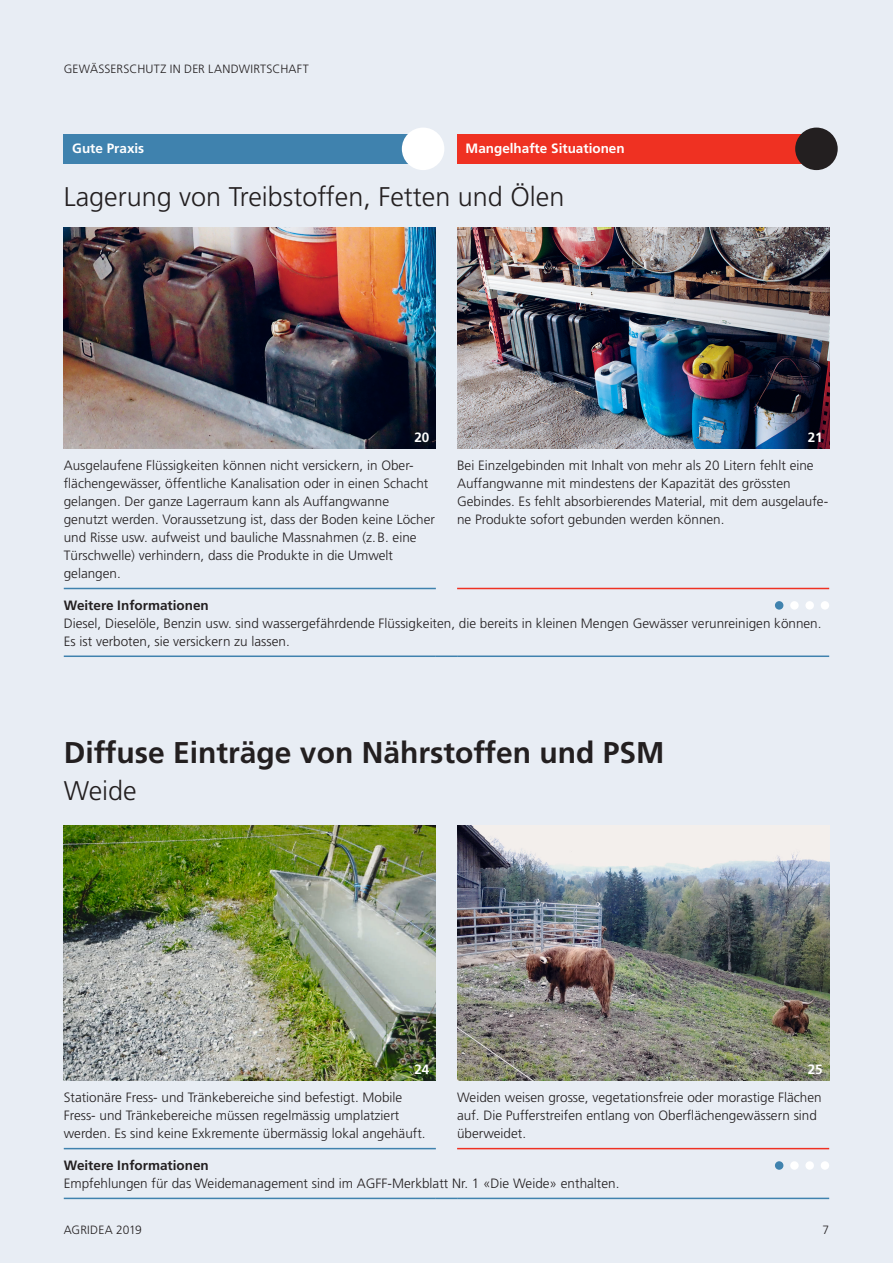
<style>
.page{position:relative;width:893px;height:1263px;background:#e8edf4}
.page>*{position:absolute;margin:0;border:0;box-sizing:border-box;transform-origin:0 0}
.Untertitel_fett{font:700 30px "Frutiger";color:#231f20}
.Untertitel_light{font:300 27px "Frutiger";color:#231f20}
._03_9_Pt_Grundtext{font:300 13.5px/18px "Frutiger";color:#231f20}
.gs_Titel{font:700 13.5px "Frutiger";color:#231f20}
.gs_Titel_nach_6{font:700 13.5px "Frutiger";color:#fff}
.C_Fliesstext{font:700 13.5px "Frutiger";color:#fff}
.t1{font:300 12px "Frutiger";letter-spacing:.015em;color:#231f20}
</style>
<div class="page">
<img style="left:64px;top:227px;width:372px;height:222px">
<hr style="left:64px;top:588px;width:372px;height:1px;background:#3f82ae">
<hr style="left:457px;top:588px;width:372px;height:1px;background:#ef3122">
<hr style="left:64px;top:655px;width:372px;height:2px;background:#3f82ae">
<hr style="left:436px;top:655px;width:21px;height:2px;background:#3f82ae">
<hr style="left:457px;top:655px;width:372px;height:2px;background:#3f82ae">
<div style="left:775px;top:601px;width:8px;height:9px;background:#3f82ae;border-radius:50%"></div>
<div style="left:790px;top:601px;width:9px;height:9px;background:#fff;border-radius:50%"></div>
<div style="left:805px;top:601px;width:9px;height:9px;background:#fff;border-radius:50%"></div>
<div style="left:821px;top:601px;width:8px;height:9px;background:#fff;border-radius:50%"></div>
<img style="left:457px;top:227px;width:372px;height:222px">
<div style="left:64px;top:134px;width:372px;height:30px;background:#3f82ae"></div>
<div style="left:402px;top:128px;width:42px;height:42px;background:#fff;border-radius:50%"></div>
<div style="left:457px;top:134px;width:372px;height:30px;background:#ef3122"></div>
<div style="left:795px;top:128px;width:43px;height:42px;background:#231f20;border-radius:50%"></div>
<img style="left:64px;top:826px;width:372px;height:255px">
<hr style="left:64px;top:1148px;width:372px;height:1px;background:#3f82ae">
<hr style="left:457px;top:1148px;width:372px;height:1px;background:#ef3122">
<hr style="left:64px;top:1197px;width:372px;height:2px;background:#3f82ae">
<hr style="left:436px;top:1197px;width:21px;height:2px;background:#3f82ae">
<hr style="left:457px;top:1197px;width:372px;height:2px;background:#3f82ae">
<div style="left:775px;top:1161px;width:8px;height:9px;background:#3f82ae;border-radius:50%"></div>
<div style="left:790px;top:1161px;width:9px;height:9px;background:#fff;border-radius:50%"></div>
<div style="left:805px;top:1161px;width:9px;height:9px;background:#fff;border-radius:50%"></div>
<div style="left:821px;top:1161px;width:8px;height:9px;background:#fff;border-radius:50%"></div>
<img style="left:457px;top:826px;width:372px;height:255px">
<p class="t1" style="left:64px;top:62px;width:247px">GEWÄSSERSCHUTZ IN DER LANDWIRTSCHAFT</p>
<p class="gs_Titel_nach_6" style="left:72px;top:140px;width:74px">Gute Praxis</p>
<p class="gs_Titel_nach_6" style="left:466px;top:140px;width:161px">Mangelhafte Situationen</p>
<p class="Untertitel_light" style="left:64px;top:182px;width:502px">Lagerung von Treibstoffen, Fetten und Ölen</p>
<p class="C_Fliesstext" style="left:414px;top:430px;width:17px">20</p>
<p class="_03_9_Pt_Grundtext" style="left:64px;top:456px;width:373px">Ausgelaufene Flüssigkeiten können nicht versickern, in Ober&shy;flächengewässer, öffentliche Kanalisation oder in einen Schacht gelangen. Der ganze Lagerraum kann als Auffangwanne genutzt werden. Voraussetzung ist, dass der Boden keine Löcher und Risse usw. aufweist und bauliche Massnahmen (z.B. eine Türschwelle) verhindern, dass die Produkte in die Umwelt gelangen.</p>
<p class="_03_9_Pt_Grundtext" style="left:457px;top:456px;width:373px">Bei Einzelgebinden mit Inhalt von mehr als 20 Litern fehlt eine Auffangwanne mit mindestens der Kapazität des grössten Gebindes. Es fehlt absorbierendes Material, mit dem ausgelaufe&shy;ne Produkte sofort gebunden werden können.</p>
<p class="gs_Titel" style="left:64px;top:597px;width:147px">Weitere Informationen</p>
<p class="_03_9_Pt_Grundtext" style="left:64px;top:614px;width:759px">Diesel, Dieselöle, Benzin usw. sind wassergefährdende Flüssigkeiten, die bereits in kleinen Mengen Gewässer verunreinigen können.<br>Es ist verboten, sie versickern zu lassen.</p>
<p class="C_Fliesstext" style="left:808px;top:430px;width:17px">21</p>
<p class="Untertitel_fett" style="left:64px;top:735px;width:602px">Diffuse Einträge von Nährstoffen und PSM</p>
<p class="Untertitel_light" style="left:64px;top:775px;width:75px">Weide</p>
<p class="C_Fliesstext" style="left:414px;top:1062px;width:17px">24</p>
<p class="_03_9_Pt_Grundtext" style="left:64px;top:1088px;width:363px">Stationäre Fress- und Tränkebereiche sind befestigt. Mobile<br>Fress- und Tränkebereiche müssen regelmässig umplatziert werden. Es sind keine Exkremente übermässig lokal angehäuft.</p>
<p class="_03_9_Pt_Grundtext" style="left:457px;top:1088px;width:366px">Weiden weisen grosse, vegetationsfreie oder morastige Flächen auf. Die Pufferstreifen entlang von Oberflächengewässern sind überweidet.</p>
<p class="gs_Titel" style="left:64px;top:1157px;width:147px">Weitere Informationen</p>
<p class="_03_9_Pt_Grundtext" style="left:64px;top:1174px;width:557px">Empfehlungen für das Weidemanagement sind im AGFF-Merkblatt Nr. 1 «Die Weide» enthalten.</p>
<p class="C_Fliesstext" style="left:808px;top:1062px;width:17px">25</p>
<p class="t1" style="left:64px;top:1223px;width:80px">AGRIDEA 2019</p>
<p class="t1" style="left:822px;top:1223px;width:8px">7</p>
</div>
